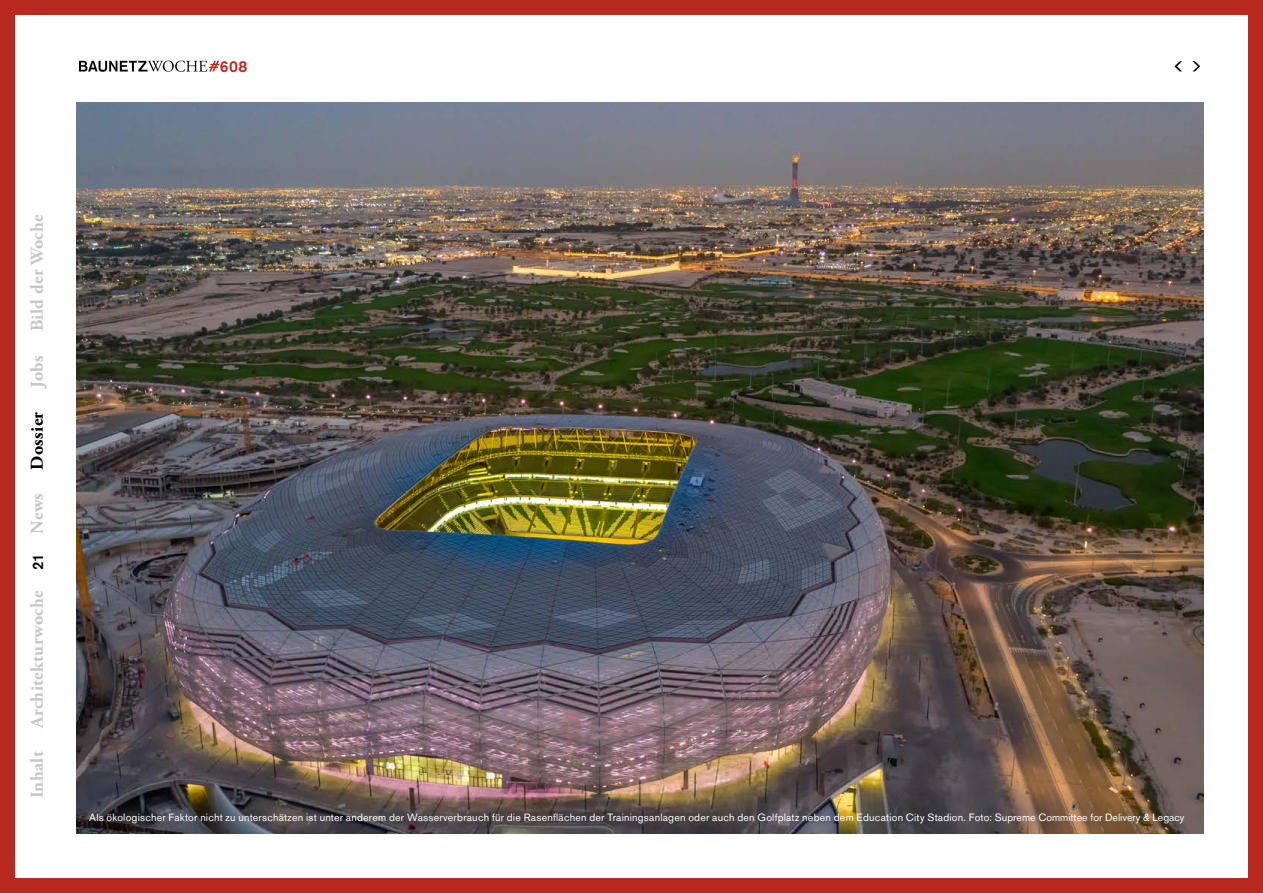
<style>
.page{position:relative;width:1263px;height:893px;background:#fff}
.page>*{position:absolute;margin:0;border:0;box-sizing:border-box;transform-origin:0 0}
.t1{font:700 18px "Adobe Garamond Pro";letter-spacing:.02em;color:#c6c6c6}
.t2{font:700 18px "Adobe Garamond Pro";letter-spacing:.02em;color:#000}
.t3{font:500 15.75px "Akzidenz Grotesk BQ";color:#b7281f}
.t4{font:500 15px "Akzidenz Grotesk BQ";color:#000}
.t5{font:10.5px "Akzidenz Grotesk BQ";letter-spacing:.02em;color:#fff}
</style>
<div class="page">
<div style="left:0;top:0;width:1263px;height:893px;border:15px solid #b7281f"></div>
<svg style="left:1192px;top:61px;width:8px;height:10px"></svg>
<svg style="left:1174px;top:61px;width:8px;height:10px"></svg>
<img style="left:77px;top:102px;width:1126px;height:731px">
<svg style="left:79px;top:61px;width:140px;height:11px"></svg>
<h2 class="t3" style="left:220px;top:56px;width:29px">608</h2>
<h1 class="t1" style="left:27px;top:331px;width:119px;rotate:-90deg">Bild der Woche</h1>
<h1 class="t1" style="left:27px;top:388px;width:34px;rotate:-90deg">Jobs</h1>
<h1 class="t2" style="left:27px;top:470px;width:59px;rotate:-90deg">Dossier</h1>
<h1 class="t1" style="left:27px;top:534px;width:42px;rotate:-90deg">News</h1>
<h3 class="t4" style="left:29px;top:570px;width:18px;rotate:-90deg">21</h3>
<h1 class="t1" style="left:27px;top:728px;width:139px;rotate:-90deg">Architekturwoche</h1>
<h1 class="t1" style="left:27px;top:798px;width:49px;rotate:-90deg">Inhalt</h1>
<p class="t5" style="left:89px;top:811px;width:1097px">Als ökologischer Faktor nicht zu unterschätzen ist unter anderem der Wasserverbrauch für die Rasenflächen der Trainingsanlagen oder auch den Golfplatz neben dem Education City Stadion. Foto: Supreme Committee for Delivery &amp; Legacy</p>
</div>
